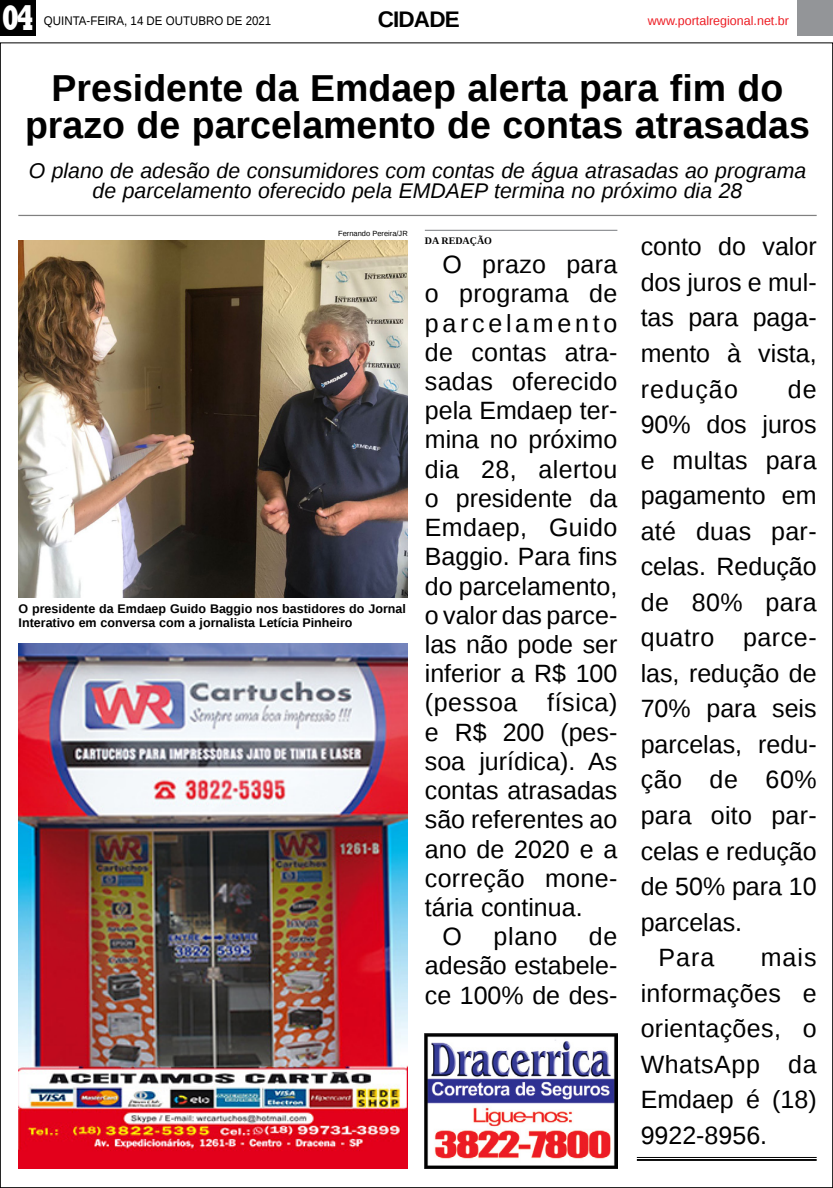
<style>
.page{position:relative;width:833px;height:1188px;background:#fff}
.page>*{position:absolute;margin:0;border:0;box-sizing:border-box;transform-origin:0 0}
.TÍTULO{font:700 37.5px/37.5px "Liberation Sans";color:#000;text-align:center}
.t1{font:800 36.12px "Rockwell";color:#fff;scale:.7 1}
.MATÉRIA{font:25px/29.2px "Liberation Sans";color:#000;text-align:justify}
.TÍTULO-2{font:700 22.5px "Liberation Sans";letter-spacing:-.04em;color:#000}
.LINHA_FINA{font:italic 21.25px/20px "Liberation Sans";color:#000;text-align:center}
.LEGENDA{font:700 12.5px/13.8px "Liberation Sans";color:#000}
.DATA_PG{font:12.5px "Liberation Sans";color:#000;scale:.92 1}
.DATA_PG-2{font:12.5px "Liberation Sans";color:#ed1d24}
.CRÉDITO_NOME{font:700 10px "Liberation Serif";color:#000}
.CRÉDITO_FOTO{font:7.5px "Liberation Sans";color:#000}
</style>
<div class="page">
<div style="left:0;top:0;width:36px;height:35px;background:#000"></div>
<div style="left:797px;top:0;width:36px;height:35px;background:#939598"></div>
<img style="left:18px;top:643px;width:390px;height:525px">
<img style="left:425px;top:1033px;width:192px;height:135px">
<hr style="left:18px;top:215px;width:798px;height:1px;background:#000101">
<img style="left:18px;top:240px;width:390px;height:357px">
<hr style="left:425px;top:230px;width:192px;height:1px;background:#939598">
<hr style="left:637px;top:1156px;width:179px;height:1px;background:#000101">
<hr style="left:637px;top:1158px;width:179px;height:2px;background:#000101">
<p class="t1" style="left:2px;top:-3px;width:48px">04</p>
<p class="DATA_PG" style="left:44px;top:13px;width:249px">QUINTA-FEIRA, 14 DE OUTUBRO DE 2021</p>
<p class="TÍTULO-2" style="left:378px;top:4px;width:83px">CIDADE</p>
<p class="DATA_PG-2" style="left:648px;top:13px;width:143px">www.portalregional.net.br</p>
<p class="TÍTULO" style="left:25px;top:68px;width:786px">Presidente da Emdaep alerta para fim do prazo de parcelamento de contas atrasadas</p>
<p class="LINHA_FINA" style="left:29px;top:160px;width:779px">O plano de adesão de consumidores com contas de água atrasadas ao programa de parcelamento oferecido pela EMDAEP termina no próximo dia 28</p>
<p class="CRÉDITO_NOME" style="left:425px;top:234px;width:69px">DA REDAÇÃO</p>
<p class="MATÉRIA" style="left:425px;top:251px;width:194px;text-indent:18px">O prazo para o programa de parcelamento de contas atra&shy;sadas oferecido pela Emdaep ter&shy;mina no próximo dia 28, alertou o presidente da Emdaep, Guido Baggio. Para fins do parcelamento, o valor das parce&shy;las não pode ser inferior a R$ 100 (pessoa física) e R$ 200 (pes&shy;soa jurídica). As contas atrasadas são referentes ao ano de 2020 e a correção mone&shy;tária continua.</p>
<p class="MATÉRIA" style="left:442px;top:922px;width:21px">O</p>
<p class="MATÉRIA" style="left:493px;top:922px;width:65px">plano</p>
<p class="CRÉDITO_FOTO" style="left:338px;top:229px;width:71px">Fernando Pereira/JR</p>
<p class="MATÉRIA" style="left:640px;top:230px;width:177px;line-height:35.5px">conto do valor dos juros e mul&shy;tas para paga&shy;mento à vista, redução</p>
<p class="MATÉRIA" style="left:640px;top:372px;width:177px;line-height:35.5px;text-indent:147px">de 90% dos juros e multas para pagamento em até duas par&shy;celas. Redução de 80% para quatro parce&shy;las, redução de 70% para seis parcelas, redu&shy;ção de 60% para oito par&shy;celas e redução de 50% para 10 parcelas.</p>
<p class="MATÉRIA" style="left:658px;top:943px;width:57px">Para</p>
<p class="LEGENDA" style="left:19px;top:601px;width:389px">O presidente da Emdaep Guido Baggio nos bastidores do Jornal<br>Interativo em conversa com a jornalista Letícia Pinheiro</p>
<p class="MATÉRIA" style="left:425px;top:922px;width:194px;text-indent:164px">de adesão estabele&shy;ce 100% de des-</p>
<p class="MATÉRIA" style="left:640px;top:940px;width:177px;line-height:35.5px;text-indent:120px">mais informações e orientações, o WhatsApp da Emdaep é (18)<br>9922-8956.</p>
</div>
